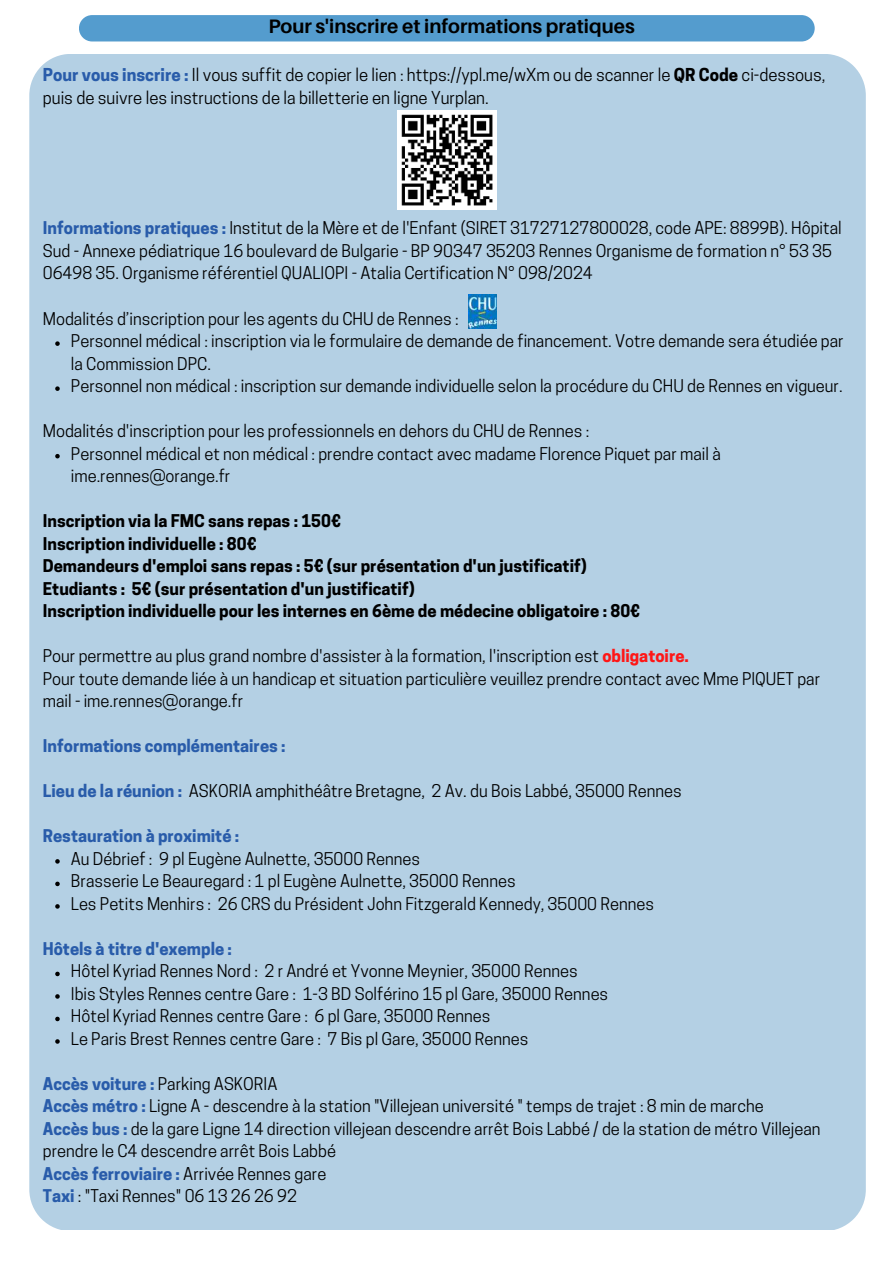
<style>
.page{position:relative;width:894px;height:1264px;background:#fff}
.page>*{position:absolute;margin:0;border:0;box-sizing:border-box;transform-origin:0 0}
.t1{font:700 19.5px "Aileron";color:#000}
.t2{font:16.8px/22.8px "Cooper Hewitt";color:#000}
.t3{font:16.5px/22.5px "Cooper Hewitt";color:#000}
.t4{font:700 16.5px/22.5px "Cooper Hewitt";color:#000}
.t5{font:700 16.5px "Cooper Hewitt";color:#295caa}
.s1{font-weight:700;color:#295caa}
.s2{font-weight:700}
.s3{font-weight:700;color:#ff1616}
</style>
<div class="page">
<div style="left:29px;top:54px;width:836px;height:1175px;background:#b4d0e4"></div>
<svg style="left:55px;top:341px;width:5px;height:5px"></svg>
<svg style="left:55px;top:386px;width:5px;height:5px"></svg>
<svg style="left:55px;top:454px;width:5px;height:4px"></svg>
<svg style="left:55px;top:859px;width:5px;height:4px"></svg>
<svg style="left:55px;top:881px;width:5px;height:5px"></svg>
<svg style="left:55px;top:904px;width:5px;height:4px"></svg>
<svg style="left:55px;top:971px;width:5px;height:5px"></svg>
<svg style="left:55px;top:994px;width:5px;height:4px"></svg>
<svg style="left:55px;top:1016px;width:5px;height:5px"></svg>
<svg style="left:55px;top:1039px;width:5px;height:4px"></svg>
<div style="left:79px;top:15px;width:735px;height:26px;background:#549cce;border-radius:13px"></div>
<img style="left:468px;top:295px;width:28px;height:34px">
<img style="left:397px;top:110px;width:99px;height:99px">
<p class="t1" style="left:268px;top:14px;width:368px">Pour s'inscrire et informations pratiques</p>
<p class="t2" style="left:43px;top:66px;width:783px"><span class="s1">Pour vous inscrire :</span> Il vous suffit de copier le lien : https://ypl.me/wXm ou de scanner le <span class="s2">QR Code</span> ci-dessous, puis de suivre les instructions de la billetterie en ligne Yurplan.</p>
<p class="t3" style="left:43px;top:219px;width:800px"><span class="s1">Informations pratiques :</span> Institut de la Mère et de l'Enfant (SIRET 31727127800028, code APE: 8899B). Hôpital<br>Sud - Annexe pédiatrique 16 boulevard de Bulgarie - BP 90347 35203 Rennes Organisme de formation n° 53 35<br>06498 35. Organisme référentiel QUALIOPI - Atalia Certification N° 098/2024</p>
<p class="t3" style="left:71px;top:309px;width:774px;text-indent:-28px">Modalités d’inscription pour les agents du CHU de Rennes :<br>Personnel médical : inscription via le formulaire de demande de financement. Votre demande sera étudiée par la Commission DPC.<br>Personnel non médical : inscription sur demande individuelle selon la procédure du CHU de Rennes en vigueur.</p>
<p class="t3" style="left:71px;top:421px;width:651px;text-indent:-28px">Modalités d'inscription pour les professionnels en dehors du CHU de Rennes :<br>Personnel médical et non médical : prendre contact avec madame Florence Piquet par mail à ime.rennes@orange.fr</p>
<p class="t4" style="left:43px;top:511px;width:598px">Inscription via la FMC sans repas : 150€<br>Inscription individuelle : 80€<br>Demandeurs d'emploi sans repas : 5€ (sur présentation d'un justificatif)<br>Etudiants : 5€ (sur présentation d'un justificatif)<br>Inscription individuelle pour les internes en 6ème de médecine obligatoire : 80€</p>
<p class="t3" style="left:43px;top:646px;width:778px">Pour permettre au plus grand nombre d'assister à la formation, l'inscription est <span class="s3">obligatoire.<br></span>Pour toute demande liée à un handicap et situation particulière veuillez prendre contact avec Mme PIQUET par mail - ime.rennes@orange.fr</p>
<p class="t5" style="left:43px;top:739px;width:244px">Informations complémentaires :</p>
<p class="t3" style="left:43px;top:781px;width:640px"><span class="s1">Lieu de la réunion :</span> ASKORIA amphithéâtre Bretagne, 2 Av. du Bois Labbé, 35000 Rennes</p>
<p class="t5" style="left:43px;top:829px;width:198px">Restauration à proximité :</p>
<p class="t3" style="left:71px;top:849px;width:584px">Au Débrief : 9 pl Eugène Aulnette, 35000 Rennes<br>Brasserie Le Beauregard : 1 pl Eugène Aulnette, 35000 Rennes<br>Les Petits Menhirs : 26 CRS du Président John Fitzgerald Kennedy, 35000 Rennes</p>
<p class="t5" style="left:43px;top:942px;width:190px">Hôtels à titre d'exemple :</p>
<p class="t3" style="left:71px;top:961px;width:538px">Hôtel Kyriad Rennes Nord : 2 r André et Yvonne Meynier, 35000 Rennes<br>Ibis Styles Rennes centre Gare : 1-3 BD Solférino 15 pl Gare, 35000 Rennes Hôtel Kyriad Rennes centre Gare : 6 pl Gare, 35000 Rennes<br>Le Paris Brest Rennes centre Gare : 7 Bis pl Gare, 35000 Rennes</p>
<p class="t3" style="left:43px;top:1074px;width:779px"><span class="s1">Accès voiture :</span> Parking ASKORIA<br><span class="s1">Accès métro :</span> Ligne A - descendre à la station "Villejean université " temps de trajet : 8 min de marche<br><span class="s1">Accès bus :</span> de la gare Ligne 14 direction villejean descendre arrêt Bois Labbé / de la station de métro Villejean prendre le C4 descendre arrêt Bois Labbé<br><span class="s1">Accès ferroviaire :</span> Arrivée Rennes gare<br><span class="s1">Taxi</span> : "Taxi Rennes" 06 13 26 26 92</p>
</div>
